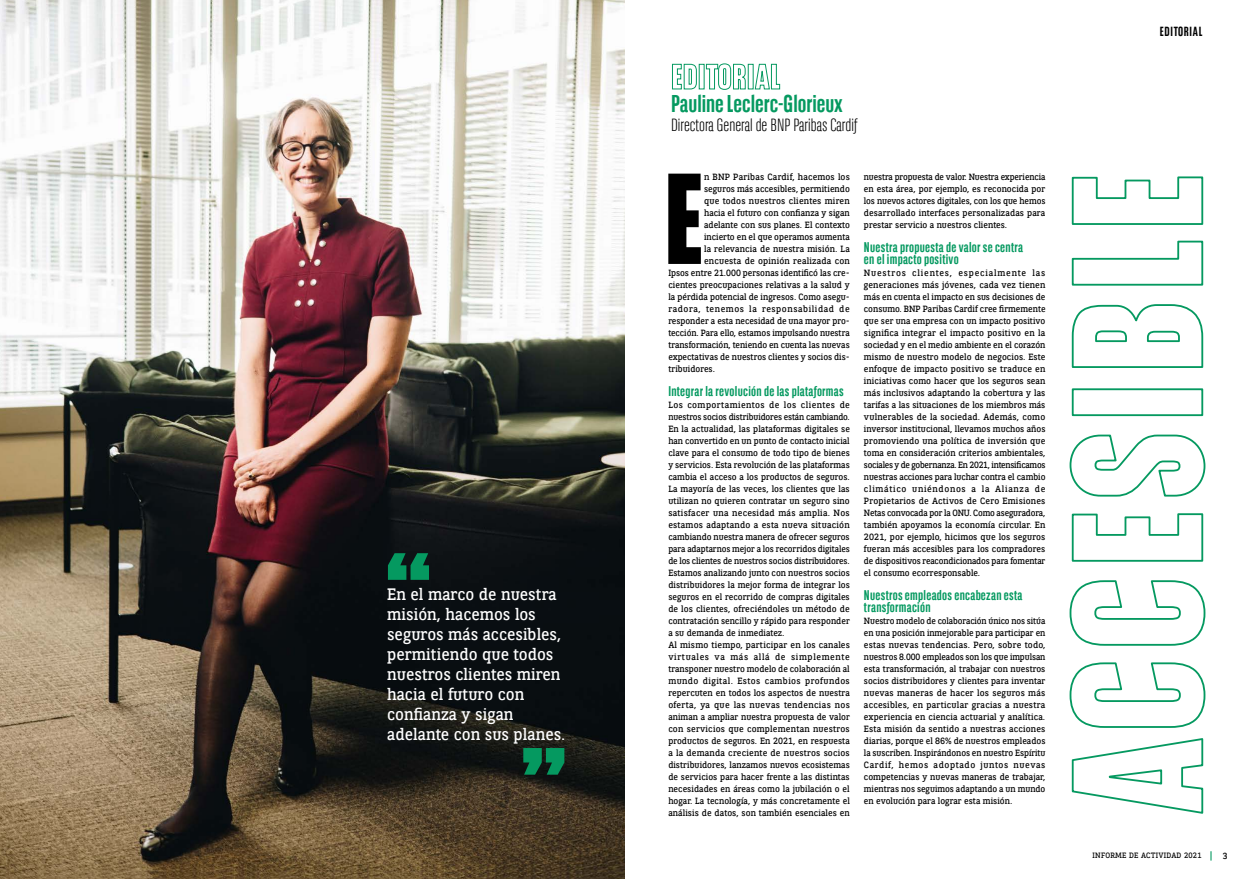
<style>
.page{position:relative;width:1248px;height:879px;background:#fff}
.page>*{position:absolute;margin:0;border:0;box-sizing:border-box;transform-origin:0 0}
.t1{font:800 129px "BNPP Sans Condensed";color:#000}
.t2{font:700 24.2px "BNPP Sans Condensed";color:#059960}
.t3{font:300 17.6px "BNPP Sans Condensed";color:#000}
.t4{font:16.5px/20px "BNPP Slab Serif";color:#fff}
.t5{font:700 14px/12px "BNPP Sans Condensed";letter-spacing:.02em;color:#059960}
.t6{font:700 13.2px "BNPP Sans Condensed";letter-spacing:.05em;color:#000}
.t7{font:9px/12px "BNPP Slab Serif";color:#000;text-align:justify}
.t8{font:9px "BNPP Slab Serif";letter-spacing:.06em;color:#000}
.t9{font:8.8px "BNPP Sans";color:#000}
.t10{font:7.7px "BNPP Slab Serif";letter-spacing:.03em;color:#000}
</style>
<div class="page">
<img style="left:0;top:0;width:624px;height:879px">
<svg style="left:1071px;top:738px;width:133px;height:76px"></svg>
<svg style="left:1069px;top:662px;width:137px;height:66px"></svg>
<svg style="left:1069px;top:580px;width:137px;height:66px"></svg>
<svg style="left:1071px;top:513px;width:132px;height:49px"></svg>
<svg style="left:1069px;top:434px;width:137px;height:63px"></svg>
<div style="left:1071px;top:388px;width:131px;height:28px;border:2px solid #059960"></div>
<svg style="left:1071px;top:304px;width:132px;height:64px"></svg>
<svg style="left:1071px;top:240px;width:132px;height:46px"></svg>
<svg style="left:1071px;top:176px;width:132px;height:49px"></svg>
<svg style="left:672px;top:64px;width:25px;height:26px"></svg>
<svg style="left:705px;top:63px;width:40px;height:27px"></svg>
<svg style="left:754px;top:64px;width:26px;height:26px"></svg>
<svg style="left:523px;top:748px;width:41px;height:26px"></svg>
<svg style="left:388px;top:553px;width:41px;height:27px"></svg>
<p class="t4" style="left:387px;top:584px;width:180px">En el marco de nuestra misión, hacemos los seguros más accesibles, permitiendo que todos nuestros clientes miren hacia el futuro con confianza y sigan adelante con sus planes.</p>
<p class="t2" style="left:671px;top:87px;width:173px">Pauline Leclerc-Glorieux</p>
<p class="t3" style="left:671px;top:113px;width:187px">Directora General de BNP Paribas Cardif</p>
<p class="t1" style="left:663px;top:132px;width:42px">E</p>
<p class="t7" style="left:704px;top:170px;width:147px">n BNP Paribas Cardif, hacemos los</p>
<p class="t7" style="left:704px;top:182px;width:147px">seguros más accesibles, permitiendo</p>
<p class="t7" style="left:704px;top:194px;width:147px">que todos nuestros clientes miren</p>
<p class="t7" style="left:704px;top:206px;width:147px">hacia el futuro con confianza y sigan</p>
<p class="t7" style="left:704px;top:218px;width:147px">adelante con sus planes. El contexto</p>
<p class="t7" style="left:704px;top:230px;width:147px">incierto en el que operamos aumenta</p>
<p class="t7" style="left:704px;top:242px;width:147px">la relevancia de nuestra misión. La</p>
<p class="t7" style="left:704px;top:254px;width:147px">encuesta de opinión realizada con</p>
<p class="t7" style="left:668px;top:266px;width:183px">Ipsos entre 21.000 personas identificó las cre-</p>
<p class="t7" style="left:668px;top:278px;width:183px">cientes preocupaciones relativas a la salud y</p>
<p class="t7" style="left:668px;top:290px;width:183px">la pérdida potencial de ingresos. Como asegu-</p>
<p class="t8" style="left:668px;top:303px;width:183px">radora, tenemos la responsabilidad de</p>
<p class="t7" style="left:668px;top:314px;width:183px">responder a esta necesidad de una mayor pro-</p>
<p class="t7" style="left:668px;top:326px;width:183px">tección. Para ello, estamos impulsando nuestra</p>
<p class="t7" style="left:668px;top:338px;width:183px">transformación, teniendo en cuenta las nuevas</p>
<p class="t7" style="left:668px;top:350px;width:183px">expectativas de nuestros clientes y socios dis-</p>
<p class="t7" style="left:668px;top:362px;width:48px">tribuidores.</p>
<h4 class="t5" style="left:668px;top:384px;width:177px">Integrar la revolución de las plataformas</h4>
<p class="t7" style="left:668px;top:398px;width:183px">Los comportamientos de los clientes de nuestros socios distribuidores están cambiando.<br>En la actualidad, las plataformas digitales se han convertido en un punto de contacto inicial clave para el consumo de todo tipo de bienes y servicios. Esta revolución de las plataformas cambia el acceso a los productos de seguros.<br>La mayoría de las veces, los clientes que las utilizan no quieren contratar un seguro sino satisfacer una necesidad más amplia. Nos estamos adaptando a esta nueva situación cambiando nuestra manera de ofrecer seguros para adaptarnos mejor a los recorridos digitales de los clientes de nuestros socios distribuidores.<br>Estamos analizando junto con nuestros socios distribuidores la mejor forma de integrar los seguros en el recorrido de compras digitales de los clientes, ofreciéndoles un método de contratación sencillo y rápido para responder a su demanda de inmediatez.</p>
<p class="t7" style="left:668px;top:638px;width:183px">Al mismo tiempo, participar en los canales virtuales va más allá de simplemente transponer nuestro modelo de colaboración al mundo digital. Estos cambios profundos repercuten en todos los aspectos de nuestra oferta, ya que las nuevas tendencias nos animan a ampliar nuestra propuesta de valor con servicios que complementan nuestros productos de seguros. En 2021, en respuesta a la demanda creciente de nuestros socios distribuidores, lanzamos nuevos ecosistemas de servicios para hacer frente a las distintas necesidades en áreas como la jubilación o el hogar. La tecnología, y más concretamente el análisis de datos, son también esenciales en</p>
<p class="t7" style="left:863px;top:171px;width:183px">nuestra propuesta de valor. Nuestra experiencia en esta área, por ejemplo, es reconocida por los nuevos actores digitales, con los que hemos desarrollado interfaces personalizadas para prestar servicio a nuestros clientes.</p>
<h3 class="t5" style="left:863px;top:241px;width:161px">Nuestra propuesta de valor se centra en el impacto positivo</h3>
<p class="t7" style="left:863px;top:267px;width:183px">Nuestros clientes, especialmente las generaciones más jóvenes, cada vez tienen más en cuenta el impacto en sus decisiones de consumo. BNP Paribas Cardif cree firmemente que ser una empresa con un impacto positivo significa integrar el impacto positivo en la sociedad y en el medio ambiente en el corazón mismo de nuestro modelo de negocios. Este enfoque de impacto positivo se traduce en iniciativas como hacer que los seguros sean más inclusivos adaptando la cobertura y las tarifas a las situaciones de los miembros más vulnerables de la sociedad. Además, como inversor institucional, llevamos muchos años promoviendo una política de inversión que toma en consideración criterios ambientales, sociales y de gobernanza. En 2021, intensificamos nuestras acciones para luchar contra el cambio climático uniéndonos a la Alianza de Propietarios de Activos de Cero Emisiones Netas convocada por la ONU. Como aseguradora, también apoyamos la economía circular. En 2021, por ejemplo, hicimos que los seguros fueran más accesibles para los compradores de dispositivos reacondicionados para fomentar el consumo ecorresponsable.</p>
<h3 class="t5" style="left:863px;top:589px;width:160px">Nuestros empleados encabezan esta transformación</h3>
<p class="t7" style="left:863px;top:615px;width:183px">Nuestro modelo de colaboración único nos sitúa en una posición inmejorable para participar en estas nuevas tendencias. Pero, sobre todo, nuestros 8.000 empleados son los que impulsan esta transformación, al trabajar con nuestros socios distribuidores y clientes para inventar nuevas maneras de hacer los seguros más accesibles, en particular gracias a nuestra experiencia en ciencia actuarial y analítica.<br>Esta misión da sentido a nuestras acciones diarias, porque el 86% de nuestros empleados la suscriben. Inspirándonos en nuestro Espíritu Cardif, hemos adoptado juntos nuevas competencias y nuevas maneras de trabajar, mientras nos seguimos adaptando a un mundo en evolución para lograr esta misión.</p>
<h2 class="t6" style="left:1159px;top:23px;width:44px">EDITORIAL</h2>
<p class="t10" style="left:1092px;top:850px;width:110px">INFORME DE ACTIVIDAD 2021</p>
<p class="t9" style="left:1222px;top:850px;width:6px">3</p>
</div>
